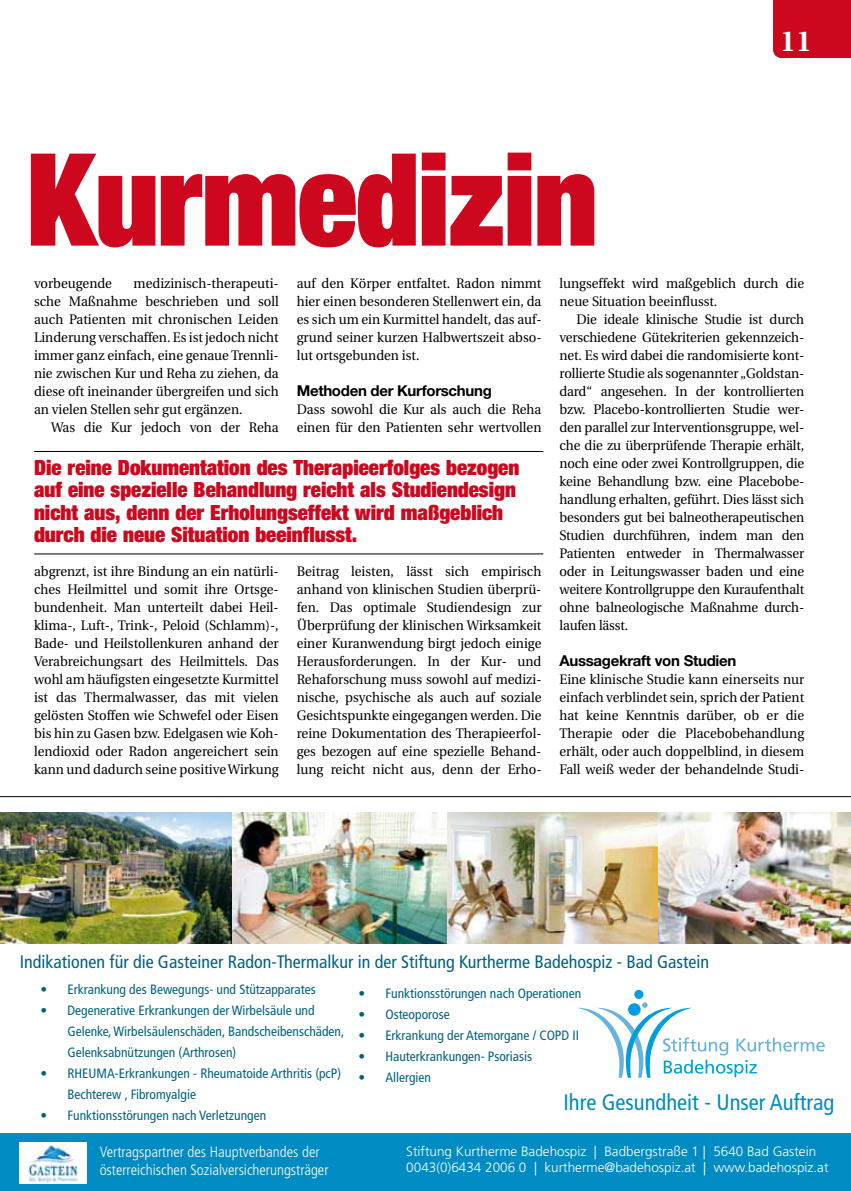
<style>
.page{position:relative;width:851px;height:1191px;background:#fff}
.page>*{position:absolute;margin:0;border:0;box-sizing:border-box;transform-origin:0 0}
.t1{font:900 expanded 128.85px "Helvetica Neue";letter-spacing:-.01em;color:#cd071e;scale:.95 1}
.t2{font:700 28.5px "Utopia";color:#fff}
.t3{font:condensed 22.5px "Frutiger LT Std";color:#008bc3}
.t4{font:900 expanded 21px/22.5px "Helvetica Neue";color:#cd071e}
.t5{font:condensed 18px "Frutiger LT Std";color:#006281}
.t6{font:300 condensed 15px/18px "Frutiger LT Std";color:#fff}
.t7{font:700 15px "Helvetica Neue";letter-spacing:-.02em;color:#000}
.t8{font:13.8px/18px "Utopia";color:#000;text-align:justify;scale:.95 1}
.t9{font:condensed 13.5px/21px "Frutiger LT Std";color:#006281}
.t10{font:300 13.5px/16.2px "Frutiger LT Std";color:#fff}
</style>
<div class="page">
<div style="left:773px;top:0;width:77px;height:58px;background:#cd071e"></div>
<hr style="left:34px;top:451px;width:509px;height:1px;background:#000">
<hr style="left:34px;top:553px;width:509px;height:1px;background:#000">
<img style="left:0;top:813px;width:233px;height:130px">
<img style="left:446px;top:813px;width:404px;height:130px">
<img style="left:233px;top:813px;width:213px;height:130px">
<div style="left:0;top:1133px;width:850px;height:58px;background:#008bc3"></div>
<div style="left:634px;top:989px;width:9px;height:10px;background:#009ee0;border-radius:50%"></div>
<svg style="left:577px;top:1002px;width:247px;height:75px"></svg>
<img style="left:20px;top:1142px;width:67px;height:41px">
<hr style="left:0;top:796px;width:850px;height:1px;background:#000">
<h1 class="t1" style="left:26px;top:117px;width:603px">Kurmedizin</h1>
<h2 class="t2" style="left:780px;top:25px;width:33px">11</h2>
<p class="t8" style="left:34px;top:275px;width:84px">vorbeugende</p>
<p class="t8" style="left:34px;top:275px;width:259px;text-indent:100px">medizinisch-therapeuti&shy;sche Maßnahme beschrieben und soll auch Patienten mit chronischen Leiden Linderung verschaffen. Es ist jedoch nicht immer ganz einfach, eine genaue Trennli&shy;nie zwischen Kur und Reha zu ziehen, da diese oft ineinander übergreifen und sich an vielen Stellen sehr gut ergänzen.</p>
<p class="t8" style="left:51px;top:419px;width:241px">Was die Kur jedoch von der Reha</p>
<p class="t8" style="left:297px;top:274px;width:259px">auf den Körper entfaltet. Radon nimmt hier einen besonderen Stellenwert ein, da es sich um ein Kurmittel handelt, das auf&shy;grund seiner kurzen Halbwertszeit abso&shy;lut ortsgebunden ist.</p>
<p class="t7" style="left:297px;top:381px;width:197px">Methoden der Kurforschung</p>
<p class="t8" style="left:297px;top:401px;width:259px">Dass sowohl die Kur als auch die Reha einen für den Patienten sehr wertvollen</p>
<h3 class="t4" style="left:34px;top:456px;width:486px">Die reine Dokumentation des Therapieerfolges bezogen auf eine spezielle Behandlung reicht als Studiendesign nicht aus, denn der Erholungseffekt wird maßgeblich durch die neue Situation beeinflusst.</h3>
<p class="t8" style="left:34px;top:563px;width:259px">abgrenzt, ist ihre Bindung an ein natürli&shy;ches Heilmittel und somit ihre Ortsge&shy;bundenheit. Man unterteilt dabei Heil&shy;klima-, Luft-, Trink-, Peloid (Schlamm)-, Bade- und Heilstollenkuren anhand der Verabreichungsart des Heilmittels. Das wohl am häufigsten eingesetzte Kurmittel ist das Thermalwasser, das mit vielen gelösten Stoffen wie Schwefel oder Eisen bis hin zu Gasen bzw. Edelgasen wie Koh&shy;lendioxid oder Radon angereichert sein kann und dadurch seine positive Wirkung</p>
<p class="t8" style="left:297px;top:563px;width:259px">Beitrag leisten, lässt sich empirisch anhand von klinischen Studien überprü&shy;fen. Das optimale Studiendesign zur Überprüfung der klinischen Wirksamkeit einer Kuranwendung birgt jedoch einige Herausforderungen. In der Kur- und Rehaforschung muss sowohl auf medizi&shy;nische, psychische als auch auf soziale Gesichtspunkte eingegangen werden. Die reine Dokumentation des Therapieerfol&shy;ges bezogen auf eine spezielle Behand&shy;lung reicht nicht aus, denn der Erho-</p>
<p class="t8" style="left:559px;top:275px;width:259px">lungseffekt wird maßgeblich durch die neue Situation beeinflusst.</p>
<p class="t8" style="left:559px;top:310px;width:259px;text-indent:17px">Die ideale klinische Studie ist durch verschiedene Gütekriterien gekennzeich&shy;net. Es wird dabei die randomisierte kont&shy;rollierte Studie als sogenannter „Goldstan&shy;dard“ angesehen. In der kontrollierten bzw. Placebo-kontrollierten Studie wer&shy;den parallel zur Interventionsgruppe, wel&shy;che die zu überprüfende Therapie erhält, noch eine oder zwei Kontrollgruppen, die keine Behandlung bzw. eine Placebobe&shy;handlung erhalten, geführt. Dies lässt sich besonders gut bei balneotherapeutischen Studien durchführen, indem man den Patienten entweder in Thermalwasser oder in Leitungswasser baden und eine weitere Kontrollgruppe den Kuraufenthalt ohne balneologische Maßnahme durch&shy;laufen lässt.</p>
<p class="t7" style="left:559px;top:651px;width:178px">Aussagekraft von Studien</p>
<p class="t8" style="left:559px;top:671px;width:259px">Eine klinische Studie kann einerseits nur einfach verblindet sein, sprich der Patient hat keine Kenntnis darüber, ob er die Therapie oder die Placebobehandlung erhält, oder auch doppelblind, in diesem Fall weiß weder der behandelnde Studi-</p>
<h3 class="t5" style="left:20px;top:950px;width:690px">Indikationen für die Gasteiner Radon-Thermalkur in der Stiftung Kurtherme Badehospiz - Bad Gastein</h3>
<p class="t9" style="left:40px;top:979px;width:277px">• Erkrankung des Bewegungs- und Stützapparates</p>
<p class="t9" style="left:67px;top:1000px;width:278px;text-indent:-27px">• Degenerative Erkrankungen der Wirbelsäule und<br>Gelenke, Wirbelsäulenschäden, Bandscheibenschäden,<br>Gelenksabnützungen (Arthrosen)</p>
<p class="t9" style="left:67px;top:1063px;width:275px;text-indent:-27px">• RHEUMA-Erkrankungen - Rheumatoide Arthritis (pcP)<br>Bechterew , Fibromyalgie</p>
<p class="t9" style="left:40px;top:1105px;width:227px">• Funktionsstörungen nach Verletzungen</p>
<p class="t6" style="left:100px;top:1142px;width:230px">Vertragspartner des Hauptverbandes der österreichischen Sozialversicherungsträger</p>
<p class="t9" style="left:358px;top:982px;width:224px">• Funktionsstörungen nach Operationen</p>
<p class="t9" style="left:358px;top:1003px;width:93px">• Osteoporose</p>
<p class="t9" style="left:358px;top:1024px;width:222px">• Erkrankung der Atemorgane / COPD II</p>
<p class="t9" style="left:358px;top:1045px;width:175px">• Hauterkrankungen- Psoriasis</p>
<p class="t9" style="left:358px;top:1066px;width:74px">• Allergien</p>
<h3 class="t3" style="left:563px;top:1089px;width:272px">Ihre Gesundheit - Unser Auftrag</h3>
<p class="t10" style="left:406px;top:1143px;width:423px">Stiftung Kurtherme Badehospiz | Badbergstraße 1 | 5640 Bad Gastein<br>0043(0)6434 2006 0 | kurtherme@badehospiz.at | www.badehospiz.at</p>
</div>
